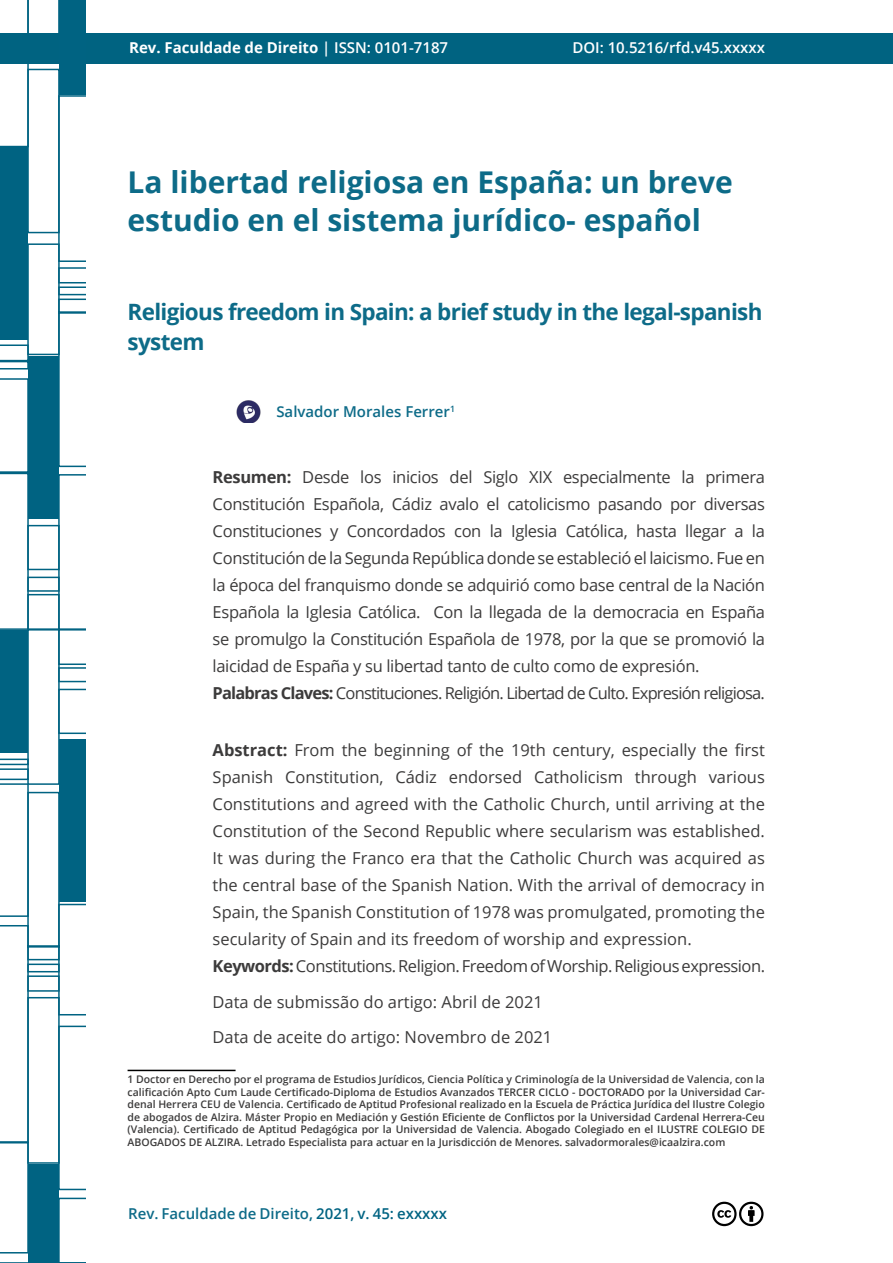
<style>
.page{position:relative;width:893px;height:1263px;background:#fff}
.page>*{position:absolute;margin:0;border:0;box-sizing:border-box;transform-origin:0 0}
.t1{font:700 30px/37.5px "Open Sans";color:#0d6b88}
.t2{font:700 22.5px/30px "Open Sans";letter-spacing:-.03em;color:#0d6b88}
.t3{font:16.5px/27px "Open Sans";color:#3c3b3b}
.t4{font:16.5px/27px "Open Sans";letter-spacing:-.02em;color:#3c3b3b}
.t5{font:600 15px "Open Sans";color:#0d6b88}
.t6{font:700 15px "Open Sans";color:#fff}
.t7{font:600 15px "Open Sans";color:#fff}
.t8{font:600 10.5px/12.6px "Open Sans";color:#3c3b3b;text-align:justify}
.s1{font-weight:600}
.s2{font-weight:700}
.s3{color:#006382}
</style>
<div class="page">
<div style="left:0;top:33px;width:893px;height:31px;background:#006381"></div>
<svg style="left:0;top:0;width:85px;height:1263px"></svg>
<svg style="left:712px;top:1201px;width:52px;height:26px"></svg>
<hr style="left:128px;top:1070px;width:108px;height:1px;background:#000">
<img style="left:236px;top:401px;width:25px;height:22px">
<h3 class="t6" style="left:129px;top:37px;width:320px">Rev. Faculdade de Direito <span class="s1">| ISSN: 0101-7187</span></h3>
<h3 class="t7" style="left:572px;top:37px;width:194px">DOI: 10.5216/rfd.v45.xxxxx</h3>
<h1 class="t1" style="left:128px;top:163px;width:607px">La libertad religiosa en España: un breve estudio en el sistema jurídico- español</h1>
<h2 class="t2" style="left:128px;top:296px;width:636px">Religious freedom in Spain: a brief study in the legal-spanish system</h2>
<h3 class="t5" style="left:276px;top:401px;width:180px">Salvador Morales Ferrer<sup>1</sup></h3>
<p class="t4" style="left:213px;top:463px;width:554px"><span class="s2">Resumen:</span> Desde los inicios del Siglo XIX especialmente la primera Constitución Española, Cádiz avalo el catolicismo pasando por diversas Constituciones y Concordados con la Iglesia Católica, hasta llegar a la Constitución de la Segunda República donde se estableció el laicismo. Fue en la época del franquismo donde se adquirió como base central de la Nación Española la Iglesia Católica. Con la llegada de la democracia en España se promulgo la Constitución Española de 1978, por la que se promovió la laicidad de España y su libertad tanto de culto como de expresión.<br><span class="s2">Palabras Claves:</span> Constituciones. Religión. Libertad de Culto. Expresión religiosa.</p>
<p class="t3" style="left:213px;top:736px;width:554px"><span class="s2">Abstract:</span> From the beginning of the 19th century, especially the first Spanish Constitution, Cádiz endorsed Catholicism through various Constitutions and agreed with the Catholic Church, until arriving at the Constitution of the Second Republic where secularism was established.<br>It was during the Franco era that the Catholic Church was acquired as the central base of the Spanish Nation. With the arrival of democracy in Spain, the Spanish Constitution of 1978 was promulgated, promoting the secularity of Spain and its freedom of worship and expression.<br><span class="s2">Keywords:</span> Constitutions. Religion. Freedom of Worship. Religious expression.</p>
<h3 class="t3" style="left:213px;top:983px;width:341px;line-height:35.5px">Data de submissão do artigo: Abril de 2021<br>Data de aceite do artigo: Novembro de 2021</h3>
<p class="t8" style="left:128px;top:1073px;width:639px">1 Doctor en Derecho por el programa de Estudios Jurídicos, Ciencia Política y Criminología de la Universidad de Valencia, con la calificación Apto Cum Laude Certificado-Diploma de Estudios Avanzados TERCER CICLO - DOCTORADO por la Universidad Car&shy;denal Herrera CEU de Valencia. Certificado de Aptitud Profesional realizado en la Escuela de Práctica Jurídica del Ilustre Colegio de abogados de Alzira. Máster Propio en Mediación y Gestión Eficiente de Conflictos por la Universidad Cardenal Herrera-Ceu (Valencia). Certificado de Aptitud Pedagógica por la Universidad de Valencia. Abogado Colegiado en el ILUSTRE COLEGIO DE ABOGADOS DE ALZIRA. Letrado Especialista para actuar en la Jurisdicción de Menores. salvadormorales@icaalzira.com</p>
<h3 class="t5" style="left:128px;top:1203px;width:320px">Rev. Faculdade de Direito, <span class="s3">2021, v. 45: exxxxx</span></h3>
</div>
